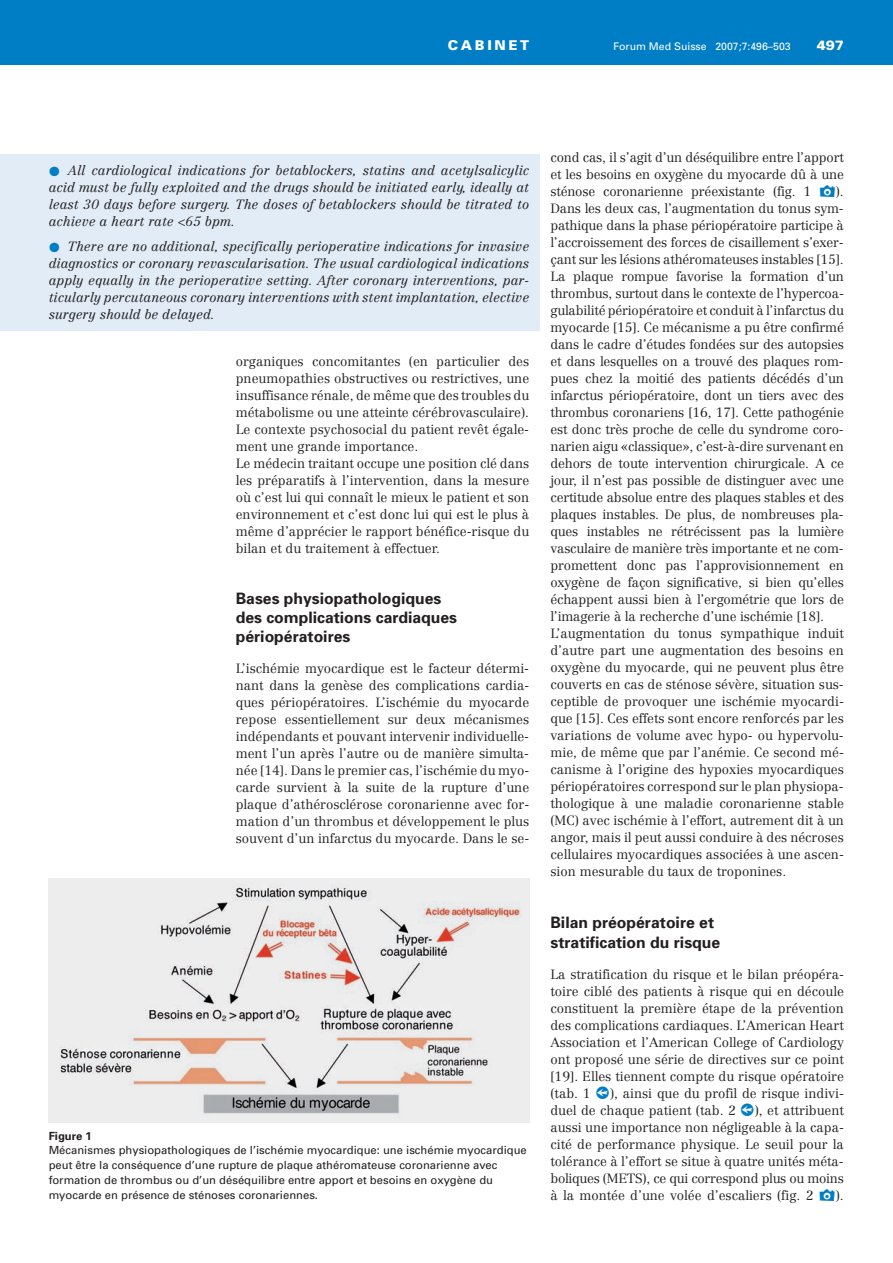
<style>
.page{position:relative;width:893px;height:1263px;background:#fff}
.page>*{position:absolute;margin:0;border:0;box-sizing:border-box;transform-origin:0 0}
.t1{font:700 15.75px/18.5px "Univers";color:#231f20}
.t2{font:900 13.5px "Univers";letter-spacing:.2em;color:#fff}
.t3{font:300 13.2px/17px "Centennial";color:#231f20;text-align:justify}
.t4{font:italic 300 13.2px/17px "Centennial";color:#231f20;text-align:justify}
.t5{font:11.25px/14.9px "Univers";color:#231f20}
.t6{font:700 11.25px "Univers";color:#231f20}
.t7{font:10.5px "Univers";color:#fff}
.s1{font-family:"European Pi Three";font-weight:400;font-style:normal;font-size:13.5px;color:#007ec5}
</style>
<div class="page">
<div style="left:0;top:0;width:893px;height:64px;background:#007ec5"></div>
<div style="left:0;top:154px;width:540px;height:177px;background:#e1ecf7"></div>
<img style="left:49px;top:878px;width:480px;height:245px">
<p class="t2" style="left:448px;top:40px;width:83px">CABINET</p>
<p class="t7" style="left:613px;top:42px;width:179px">Forum Med Suisse 2007;7:496–503</p>
<p class="t2" style="left:817px;top:40px;width:29px">497</p>
<p class="t4" style="left:49px;top:163px;width:482px"><span class="s1">-</span> All cardiological indications for betablockers, statins and acetylsalicylic acid must be fully exploited and the drugs should be initiated early, ideally at least 30 days before surgery. The doses of betablockers should be titrated to achieve a heart rate &lt;65 bpm.</p>
<p class="t4" style="left:49px;top:239px;width:482px"><span class="s1">-</span> There are no additional, specifically perioperative indications for invasive diagnostics or coronary revascularisation. The usual cardiological indications apply equally in the perioperative setting. After coronary interventions, par&shy;ticularly percutaneous coronary interventions with stent implantation, elective surgery should be delayed.</p>
<p class="t3" style="left:236px;top:354px;width:295px;text-align:left">organiques concomitantes (en particulier des pneumopathies obstructives ou restrictives, une insuffisance rénale, de même que des troubles du métabolisme ou une atteinte cérébrovasculaire).<br>Le contexte psychosocial du patient revêt égale&shy;ment une grande importance.<br>Le médecin traitant occupe une position clé dans les préparatifs à l’intervention, dans la mesure où c’est lui qui connaît le mieux le patient et son environnement et c’est donc lui qui est le plus à même d’apprécier le rapport bénéfice-risque du bilan et du traitement à effectuer.</p>
<p class="t1" style="left:236px;top:591px;width:223px">Bases physiopathologiques des complications cardiaques périopératoires</p>
<p class="t3" style="left:236px;top:660px;width:295px">L’ischémie myocardique est le facteur détermi&shy;nant dans la genèse des complications cardia&shy;ques périopératoires. L’ischémie du myocarde repose essentiellement sur deux mécanismes indépendants et pouvant intervenir individuelle&shy;ment l’un après l’autre ou de manière simulta&shy;née [14]. Dans le premier cas, l’ischémie du myo&shy;carde survient à la suite de la rupture d’une plaque d’athérosclérose coronarienne avec for&shy;mation d’un thrombus et développement le plus souvent d’un infarctus du myocarde. Dans le se-</p>
<p class="t6" style="left:49px;top:1131px;width:45px">Figure 1</p>
<p class="t5" style="left:49px;top:1144px;width:480px">Mécanismes physiopathologiques de l’ischémie myocardique: une ischémie myocardique peut être la conséquence d’une rupture de plaque athéromateuse coronarienne avec formation de thrombus ou d’un déséquilibre entre apport et besoins en oxygène du myocarde en présence de sténoses coronariennes.</p>
<p class="t3" style="left:550px;top:150px;width:295px">cond cas, il s’agit d’un déséquilibre entre l’apport et les besoins en oxygène du myocarde dû à une sténose coronarienne préexistante (fig. 1</p>
<p class="t3" style="left:550px;top:184px;width:295px;text-align:left;text-indent:285px">).<br>Dans les deux cas, l’augmentation du tonus sym&shy;pathique dans la phase périopératoire participe à l’accroissement des forces de cisaillement s’exer&shy;çant sur les lésions athéromateuses instables [15].<br>La plaque rompue favorise la formation d’un thrombus, surtout dans le contexte de l’hypercoa&shy;gulabilité périopératoire et conduit à l’infarctus du myocarde [15]. Ce mécanisme a pu être confirmé dans le cadre d’études fondées sur des autopsies et dans lesquelles on a trouvé des plaques rom&shy;pues chez la moitié des patients décédés d’un infarctus périopératoire, dont un tiers avec des thrombus coronariens [16, 17]. Cette pathogénie est donc très proche de celle du syndrome coro&shy;narien aigu «classique», c’est-à-dire survenant en dehors de toute intervention chirurgicale. A ce jour, il n’est pas possible de distinguer avec une certitude absolue entre des plaques stables et des plaques instables. De plus, de nombreuses pla&shy;ques instables ne rétrécissent pas la lumière vasculaire de manière très importante et ne com&shy;promettent donc pas l’approvisionnement en oxygène de façon significative, si bien qu’elles échappent aussi bien à l’ergométrie que lors de l’imagerie à la recherche d’une ischémie [18].<br>L’augmentation du tonus sympathique induit d’autre part une augmentation des besoins en oxygène du myocarde, qui ne peuvent plus être couverts en cas de sténose sévère, situation sus&shy;ceptible de provoquer une ischémie myocardi&shy;que [15]. Ces effets sont encore renforcés par les variations de volume avec hypo- ou hypervolu&shy;mie, de même que par l’anémie. Ce second mé&shy;canisme à l’origine des hypoxies myocardiques périopératoires correspond sur le plan physiopa&shy;thologique à une maladie coronarienne stable (MC) avec ischémie à l’effort, autrement dit à un angor, mais il peut aussi conduire à des nécroses cellulaires myocardiques associées à une ascen&shy;sion mesurable du taux de troponines.</p>
<p class="t1" style="left:550px;top:913px;width:171px;line-height:20px">Bilan préopératoire et stratification du risque</p>
<p class="t3" style="left:550px;top:967px;width:295px">La stratification du risque et le bilan préopéra&shy;toire ciblé des patients à risque qui en découle constituent la première étape de la prévention des complications cardiaques. L’American Heart Association et l’American College of Cardiology ont proposé une série de directives sur ce point [19]. Elles tiennent compte du risque opératoire (tab. 1</p>
<p class="t3" style="left:550px;top:1086px;width:295px;text-indent:60px">), ainsi que du profil de risque indivi&shy;duel de chaque patient (tab. 2</p>
<p class="t3" style="left:550px;top:1103px;width:295px;text-indent:204px">), et attribuent aussi une importance non négligeable à la capa&shy;cité de performance physique. Le seuil pour la tolérance à l’effort se situe à quatre unités méta&shy;boliques (METS), ce qui correspond plus ou moins à la montée d’une volée d’escaliers (fig. 2</p>
<p class="t3" style="left:836px;top:1188px;width:10px">).</p>
</div>
